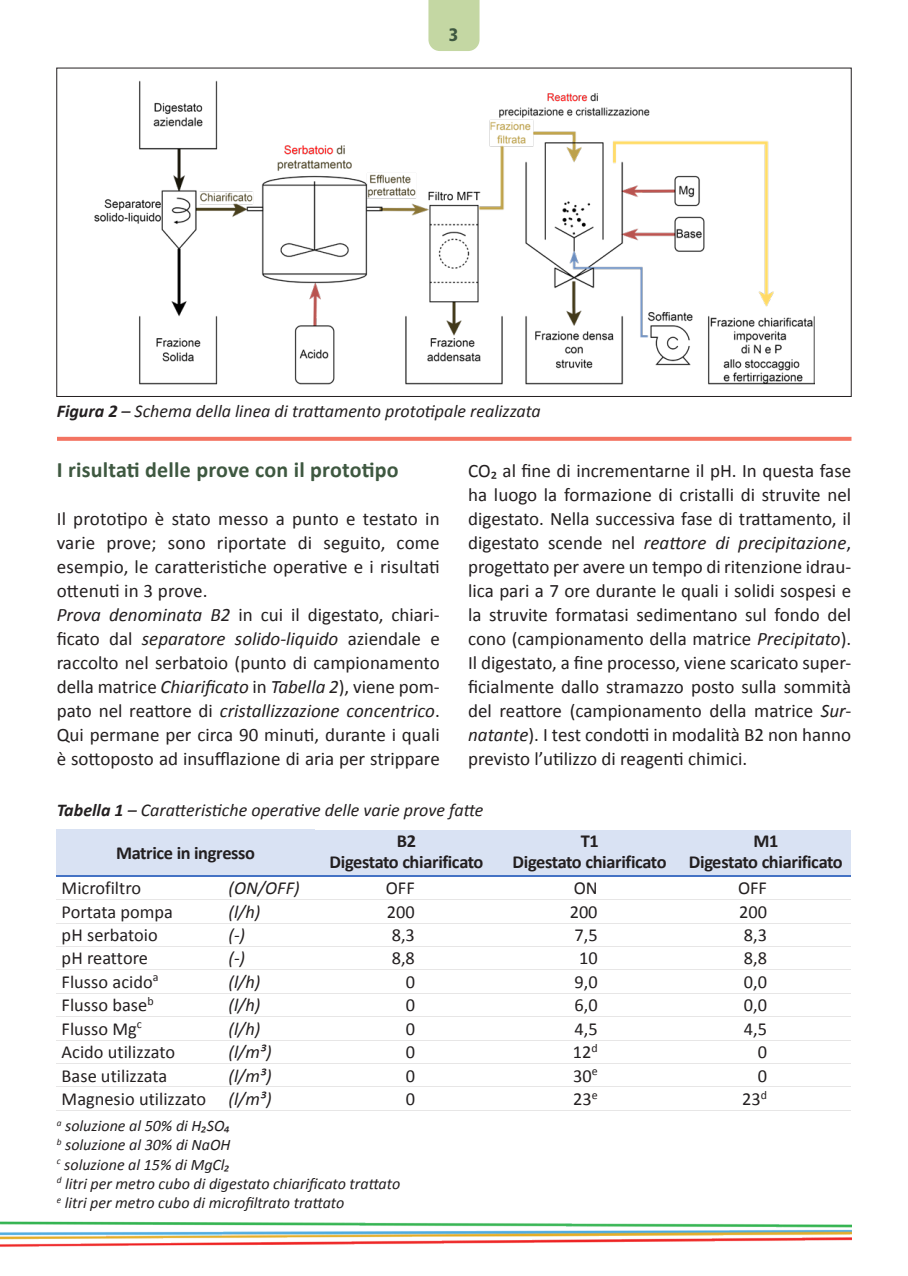
<style>
.page{position:relative;width:908px;height:1276px;background:#fff}
.page>*{position:absolute;margin:0;border:0;box-sizing:border-box;transform-origin:0 0}
.t1{font:700 22px "Calibri";letter-spacing:.01em;color:#3e5840}
.t2{font:19px/24px "Calibri";color:#231f20;text-align:justify}
.t3{font:18.4px "Calibri";color:#231f20}
.t4{font:700 18.4px "Calibri";letter-spacing:-.02em;color:#231f20}
.t5{font:italic 18.4px "Calibri";letter-spacing:.005em;color:#231f20}
.t6{font:italic 18px "Calibri";color:#231f20}
.t7{font:900 condensed 18px "Frutiger LT Std";color:#3e5840}
.t8{font:italic 16px "Calibri";color:#231f20}
.s1{font-weight:700}
.s2{font-style:italic}
</style>
<div class="page">
<div style="left:428px;top:0;width:51px;height:51px;background:#c4d7a3"></div>
<img style="left:0;top:1221px;width:850px;height:26px">
<img style="left:94px;top:80px;width:720px;height:304px">
<svg style="left:57px;top:437px;width:794px;height:4px;background:#f37968"></svg>
<div style="left:57px;top:830px;width:258px;height:45px;background:#d9e2f3"></div>
<div style="left:315px;top:830px;width:183px;height:22px;background:#d9e2f3"></div>
<div style="left:498px;top:830px;width:182px;height:22px;background:#d9e2f3"></div>
<div style="left:680px;top:830px;width:170px;height:22px;background:#d9e2f3"></div>
<div style="left:315px;top:852px;width:183px;height:23px;background:#d9e2f3"></div>
<div style="left:498px;top:852px;width:182px;height:23px;background:#d9e2f3"></div>
<div style="left:680px;top:852px;width:170px;height:23px;background:#d9e2f3"></div>
<hr style="left:56px;top:875px;width:167px;height:1px;background:#4472c4">
<hr style="left:225px;top:875px;width:90px;height:1px;background:#4472c4">
<hr style="left:316px;top:875px;width:181px;height:1px;background:#4472c4">
<hr style="left:499px;top:875px;width:181px;height:1px;background:#4472c4">
<hr style="left:682px;top:875px;width:168px;height:1px;background:#4472c4">
<hr style="left:56px;top:899px;width:167px;height:1px;background:#e7e6e6">
<hr style="left:224px;top:899px;width:91px;height:1px;background:#e7e6e6">
<hr style="left:316px;top:899px;width:181px;height:1px;background:#e7e6e6">
<hr style="left:498px;top:899px;width:182px;height:1px;background:#e7e6e6">
<hr style="left:681px;top:899px;width:169px;height:1px;background:#e7e6e6">
<hr style="left:56px;top:922px;width:167px;height:1px;background:#e7e6e6">
<hr style="left:224px;top:922px;width:91px;height:1px;background:#e7e6e6">
<hr style="left:316px;top:922px;width:181px;height:1px;background:#e7e6e6">
<hr style="left:498px;top:922px;width:182px;height:1px;background:#e7e6e6">
<hr style="left:681px;top:922px;width:169px;height:1px;background:#e7e6e6">
<hr style="left:56px;top:946px;width:167px;height:1px;background:#e7e6e6">
<hr style="left:224px;top:946px;width:91px;height:1px;background:#e7e6e6">
<hr style="left:316px;top:946px;width:181px;height:1px;background:#e7e6e6">
<hr style="left:498px;top:946px;width:182px;height:1px;background:#e7e6e6">
<hr style="left:681px;top:946px;width:169px;height:1px;background:#e7e6e6">
<hr style="left:56px;top:969px;width:167px;height:1px;background:#e7e6e6">
<hr style="left:224px;top:969px;width:91px;height:1px;background:#e7e6e6">
<hr style="left:316px;top:969px;width:181px;height:1px;background:#e7e6e6">
<hr style="left:498px;top:969px;width:182px;height:1px;background:#e7e6e6">
<hr style="left:681px;top:969px;width:169px;height:1px;background:#e7e6e6">
<hr style="left:56px;top:992px;width:167px;height:1px;background:#e7e6e6">
<hr style="left:224px;top:992px;width:91px;height:1px;background:#e7e6e6">
<hr style="left:316px;top:992px;width:181px;height:1px;background:#e7e6e6">
<hr style="left:498px;top:992px;width:182px;height:1px;background:#e7e6e6">
<hr style="left:681px;top:992px;width:169px;height:1px;background:#e7e6e6">
<hr style="left:56px;top:1016px;width:167px;height:1px;background:#e7e6e6">
<hr style="left:224px;top:1016px;width:91px;height:1px;background:#e7e6e6">
<hr style="left:316px;top:1016px;width:181px;height:1px;background:#e7e6e6">
<hr style="left:498px;top:1016px;width:182px;height:1px;background:#e7e6e6">
<hr style="left:681px;top:1016px;width:169px;height:1px;background:#e7e6e6">
<hr style="left:56px;top:1039px;width:167px;height:1px;background:#e7e6e6">
<hr style="left:224px;top:1039px;width:91px;height:1px;background:#e7e6e6">
<hr style="left:316px;top:1039px;width:181px;height:1px;background:#e7e6e6">
<hr style="left:498px;top:1039px;width:182px;height:1px;background:#e7e6e6">
<hr style="left:681px;top:1039px;width:169px;height:1px;background:#e7e6e6">
<hr style="left:56px;top:1063px;width:167px;height:1px;background:#e7e6e6">
<hr style="left:224px;top:1063px;width:91px;height:1px;background:#e7e6e6">
<hr style="left:316px;top:1063px;width:181px;height:1px;background:#e7e6e6">
<hr style="left:498px;top:1063px;width:182px;height:1px;background:#e7e6e6">
<hr style="left:681px;top:1063px;width:169px;height:1px;background:#e7e6e6">
<hr style="left:56px;top:1086px;width:167px;height:1px;background:#e7e6e6">
<hr style="left:224px;top:1086px;width:91px;height:1px;background:#e7e6e6">
<hr style="left:316px;top:1086px;width:181px;height:1px;background:#e7e6e6">
<hr style="left:498px;top:1086px;width:182px;height:1px;background:#e7e6e6">
<hr style="left:681px;top:1086px;width:169px;height:1px;background:#e7e6e6">
<hr style="left:56px;top:1110px;width:167px;height:1px;background:#e7e6e6">
<hr style="left:223px;top:1110px;width:92px;height:1px;background:#e7e6e6">
<hr style="left:314px;top:1110px;width:183px;height:1px;background:#e7e6e6">
<hr style="left:497px;top:1110px;width:183px;height:1px;background:#e7e6e6">
<hr style="left:680px;top:1110px;width:170px;height:1px;background:#e7e6e6">
<p class="t7" style="left:448px;top:24px;width:11px">3</p>
<p class="t6" style="left:57px;top:399px;width:485px"><span class="s1">Figura 2</span> – Schema della linea di trattamento prototipale realizzata</p>
<p class="t1" style="left:57px;top:455px;width:343px">I risultati delle prove con il prototipo</p>
<p class="t2" style="left:57px;top:506px;width:384px">Il prototipo è stato messo a punto e testato in varie prove; sono riportate di seguito, come esempio, le caratteristiche operative e i risultati ottenuti in 3 prove.</p>
<p class="t2" style="left:57px;top:602px;width:384px"><span class="s2">Prova denominata B2</span> in cui il digestato, chiari&shy;ficato dal <span class="s2">separatore solido-liquido</span> aziendale e raccolto nel serbatoio (punto di campionamento della matrice <span class="s2">Chiarificato</span> in <span class="s2">Tabella 2</span>), viene pom&shy;pato nel reattore di <span class="s2">cristallizzazione concentrico</span>.<br>Qui permane per circa 90 minuti, durante i quali è sottoposto ad insufflazione di aria per strippare</p>
<p class="t2" style="left:468px;top:458px;width:384px">CO₂ al fine di incrementarne il pH. In questa fase ha luogo la formazione di cristalli di struvite nel digestato. Nella successiva fase di trattamento, il digestato scende nel <span class="s2">reattore di precipitazione</span>, progettato per avere un tempo di ritenzione idrau&shy;lica pari a 7 ore durante le quali i solidi sospesi e la struvite formatasi sedimentano sul fondo del cono (campionamento della matrice <span class="s2">Precipitato</span>).<br>Il digestato, a fine processo, viene scaricato super&shy;ficialmente dallo stramazzo posto sulla sommità del reattore (campionamento della matrice <span class="s2">Sur&shy;natante</span>). I test condotti in modalità B2 non hanno previsto l’utilizzo di reagenti chimici.</p>
<p class="t6" style="left:57px;top:797px;width:428px"><span class="s1">Tabella 1</span> – Caratteristiche operative delle varie prove fatte</p>
<p class="t4" style="left:116px;top:841px;width:140px">Matrice in ingresso</p>
<p class="t4" style="left:396px;top:829px;width:21px">B2</p>
<p class="t4" style="left:580px;top:829px;width:19px">T1</p>
<p class="t4" style="left:753px;top:829px;width:26px">M1</p>
<p class="t4" style="left:329px;top:850px;width:155px">Digestato chiarificato</p>
<p class="t4" style="left:512px;top:850px;width:331px">Digestato chiarificato Digestato chiarificato</p>
<p class="t3" style="left:62px;top:876px;width:81px">Microfiltro</p>
<p class="t5" style="left:228px;top:875px;width:73px">(ON/OFF)</p>
<p class="t3" style="left:385px;top:876px;width:30px">OFF</p>
<p class="t3" style="left:573px;top:876px;width:26px">ON</p>
<p class="t3" style="left:737px;top:876px;width:30px">OFF</p>
<p class="t3" style="left:62px;top:900px;width:113px">Portata pompa</p>
<p class="t5" style="left:228px;top:899px;width:33px">(l/h)</p>
<p class="t3" style="left:386px;top:900px;width:29px">200</p>
<p class="t3" style="left:569px;top:900px;width:29px">200</p>
<p class="t3" style="left:738px;top:900px;width:29px">200</p>
<p class="t3" style="left:62px;top:923px;width:98px">pH serbatoio</p>
<p class="t5" style="left:228px;top:922px;width:18px">(-)</p>
<p class="t3" style="left:391px;top:923px;width:25px">8,3</p>
<p class="t3" style="left:574px;top:923px;width:25px">7,5</p>
<p class="t3" style="left:743px;top:923px;width:25px">8,3</p>
<p class="t3" style="left:62px;top:946px;width:88px">pH reattore</p>
<p class="t5" style="left:228px;top:945px;width:18px">(-)</p>
<p class="t3" style="left:391px;top:946px;width:25px">8,8</p>
<p class="t3" style="left:579px;top:946px;width:20px">10</p>
<p class="t3" style="left:743px;top:946px;width:25px">8,8</p>
<p class="t3" style="left:62px;top:970px;width:98px">Flusso acido<sup>a</sup></p>
<p class="t5" style="left:228px;top:969px;width:33px">(l/h)</p>
<p class="t3" style="left:405px;top:970px;width:11px">0</p>
<p class="t3" style="left:574px;top:970px;width:25px">9,0</p>
<p class="t3" style="left:743px;top:970px;width:25px">0,0</p>
<p class="t3" style="left:62px;top:993px;width:93px">Flusso base<sup>b</sup></p>
<p class="t5" style="left:228px;top:992px;width:33px">(l/h)</p>
<p class="t3" style="left:405px;top:993px;width:11px">0</p>
<p class="t3" style="left:574px;top:993px;width:25px">6,0</p>
<p class="t3" style="left:743px;top:993px;width:25px">0,0</p>
<p class="t3" style="left:62px;top:1017px;width:82px">Flusso Mg<sup>c</sup></p>
<p class="t5" style="left:228px;top:1016px;width:33px">(l/h)</p>
<p class="t3" style="left:405px;top:1017px;width:11px">0</p>
<p class="t3" style="left:574px;top:1017px;width:25px">4,5</p>
<p class="t3" style="left:743px;top:1017px;width:25px">4,5</p>
<p class="t3" style="left:62px;top:1040px;width:115px">Acido utilizzato</p>
<p class="t5" style="left:228px;top:1039px;width:45px">(l/m³)</p>
<p class="t3" style="left:405px;top:1040px;width:11px">0</p>
<p class="t3" style="left:572px;top:1040px;width:26px">12<sup>d</sup></p>
<p class="t3" style="left:757px;top:1040px;width:11px">0</p>
<p class="t3" style="left:62px;top:1064px;width:107px">Base utilizzata</p>
<p class="t5" style="left:228px;top:1063px;width:45px">(l/m³)</p>
<p class="t3" style="left:405px;top:1064px;width:11px">0</p>
<p class="t3" style="left:573px;top:1064px;width:26px">30<sup>e</sup></p>
<p class="t3" style="left:757px;top:1064px;width:11px">0</p>
<p class="t3" style="left:62px;top:1087px;width:211px">Magnesio utilizzato <span class="s2">(l/m³)</span></p>
<p class="t3" style="left:405px;top:1087px;width:11px">0</p>
<p class="t3" style="left:573px;top:1087px;width:26px">23<sup>e</sup></p>
<p class="t3" style="left:741px;top:1087px;width:26px">23<sup>d</sup></p>
<p class="t8" style="left:57px;top:1115px;width:175px"><sup>a</sup> soluzione al 50% di H₂SO₄</p>
<p class="t8" style="left:57px;top:1134px;width:175px"><sup>b</sup> soluzione al 30% di NaOH</p>
<p class="t8" style="left:57px;top:1153px;width:175px"><sup>c</sup> soluzione al 15% di MgCl₂</p>
<p class="t8" style="left:57px;top:1172px;width:345px"><sup>d</sup> litri per metro cubo di digestato chiarificato trattato</p>
<p class="t8" style="left:57px;top:1191px;width:289px"><sup>e</sup> litri per metro cubo di microfiltrato trattato</p>
</div>
